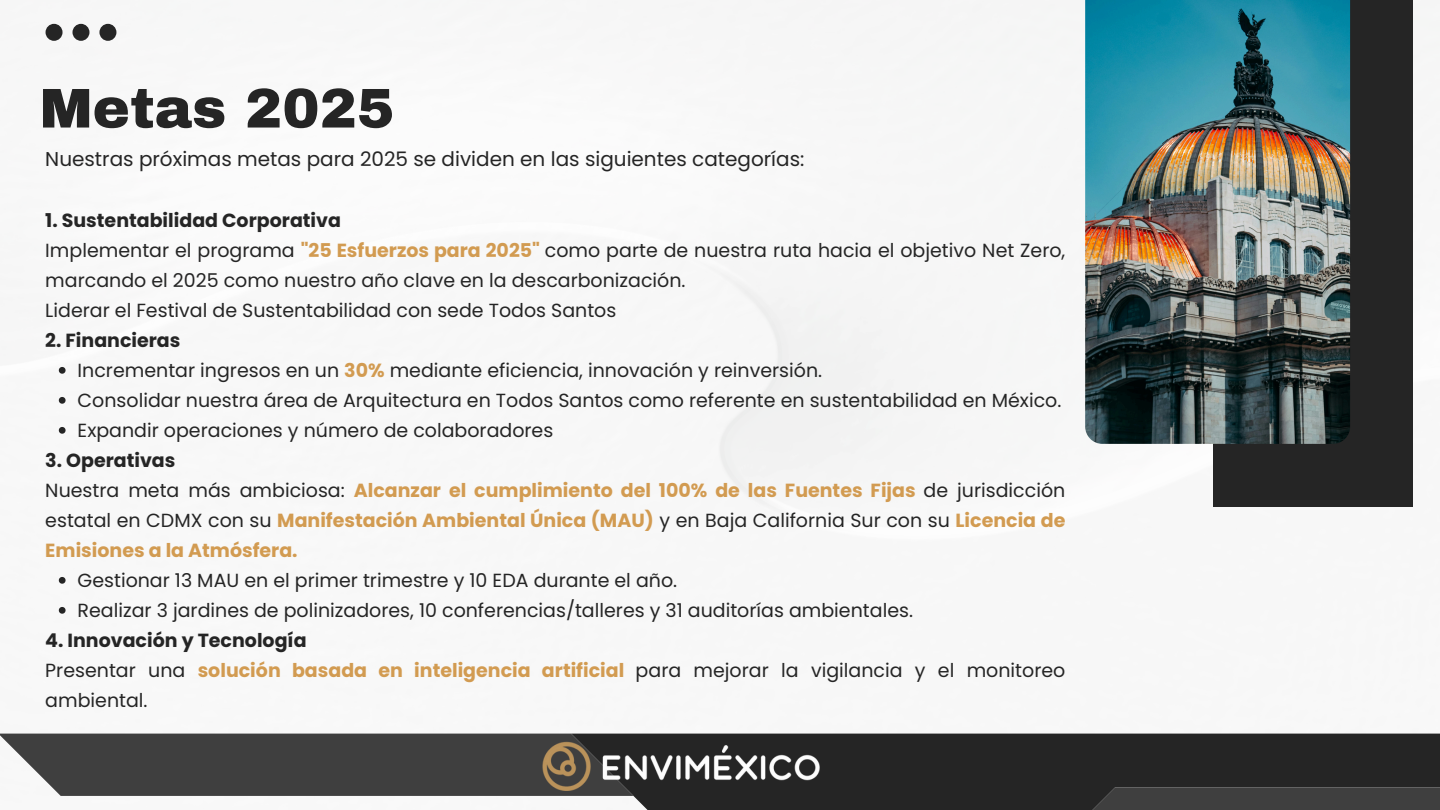
<style>
.page{position:relative;width:1440px;height:810px;background:#fff}
.page>*{position:absolute;margin:0;border:0;box-sizing:border-box;transform-origin:0 0}
.t1{font:900 56px "Archivo";color:#252525}
.t2{font:20px "Poppins";color:#252525}
.t3{font:19px/30px "Poppins";color:#252525}
.t4{font:700 19px/30px "Poppins";color:#d29b51;text-align:justify}
.t5{font:700 19px "Poppins";color:#252525}
.s1{font-weight:700;color:#d29b51}
.s2{font-weight:400;color:#252525}
</style>
<div class="page">
<div style="left:571px;top:734px;width:869px;height:76px;background:#252525"></div>
<svg style="left:1016px;top:788px;width:424px;height:22px"></svg>
<svg style="left:0;top:734px;width:633px;height:62px"></svg>
<div style="left:1213px;top:0;width:200px;height:507px;background:#252525"></div>
<img style="left:1085px;top:0;width:265px;height:444px">
<svg style="left:46px;top:24px;width:70px;height:17px"></svg>
<img style="left:542px;top:742px;width:279px;height:49px">
<svg style="left:59px;top:367px;width:7px;height:7px"></svg>
<svg style="left:59px;top:397px;width:7px;height:7px"></svg>
<svg style="left:59px;top:427px;width:7px;height:7px"></svg>
<svg style="left:59px;top:577px;width:7px;height:7px"></svg>
<svg style="left:59px;top:607px;width:7px;height:7px"></svg>
<p class="t1" style="left:40px;top:78px;width:356px">Metas 2025</p>
<p class="t2" style="left:45px;top:145px;width:761px">Nuestras próximas metas para 2025 se dividen en las siguientes categorías:</p>
<p class="t5" style="left:45px;top:208px;width:297px">1. Sustentabilidad Corporativa</p>
<h1 class="t3" style="left:45px;top:236px;width:1022px">Implementar el programa <span class="s1">"25 Esfuerzos para 2025"</span> como parte de nuestra ruta hacia el objetivo Net Zero, marcando el 2025 como nuestro año clave en la descarbonización.</h1>
<p class="t3" style="left:45px;top:296px;width:573px">Liderar el Festival de Sustentabilidad con sede Todos Santos</p>
<p class="t5" style="left:45px;top:328px;width:137px">2. Financieras</p>
<p class="t3" style="left:78px;top:356px;width:746px">Incrementar ingresos en un <span class="s1">30%</span> mediante eficiencia, innovación y reinversión.</p>
<p class="t3" style="left:78px;top:386px;width:985px">Consolidar nuestra área de Arquitectura en Todos Santos como referente en sustentabilidad en México.</p>
<p class="t3" style="left:78px;top:416px;width:477px">Expandir operaciones y número de colaboradores</p>
<p class="t5" style="left:45px;top:448px;width:132px">3. Operativas</p>
<p class="t4" style="left:45px;top:476px;width:1022px"><span class="s2">Nuestra meta más ambiciosa:</span> Alcanzar el cumplimiento del 100% de las Fuentes Fijas <span class="s2">de jurisdicción estatal en CDMX con su</span> Manifestación Ambiental Única (MAU) <span class="s2">y en Baja California Sur con su</span> Licencia de Emisiones a la Atmósfera.</p>
<p class="t3" style="left:78px;top:566px;width:601px">Gestionar 13 MAU en el primer trimestre y 10 EDA durante el año.</p>
<p class="t3" style="left:78px;top:596px;width:837px">Realizar 3 jardines de polinizadores, 10 conferencias/talleres y 31 auditorías ambientales.</p>
<p class="t5" style="left:45px;top:628px;width:263px">4. Innovación y Tecnología</p>
<p class="t3" style="left:45px;top:656px;width:1022px">Presentar una <span class="s1">solución basada en inteligencia artificial</span> para mejorar la vigilancia y el monitoreo ambiental.</p>
</div>
